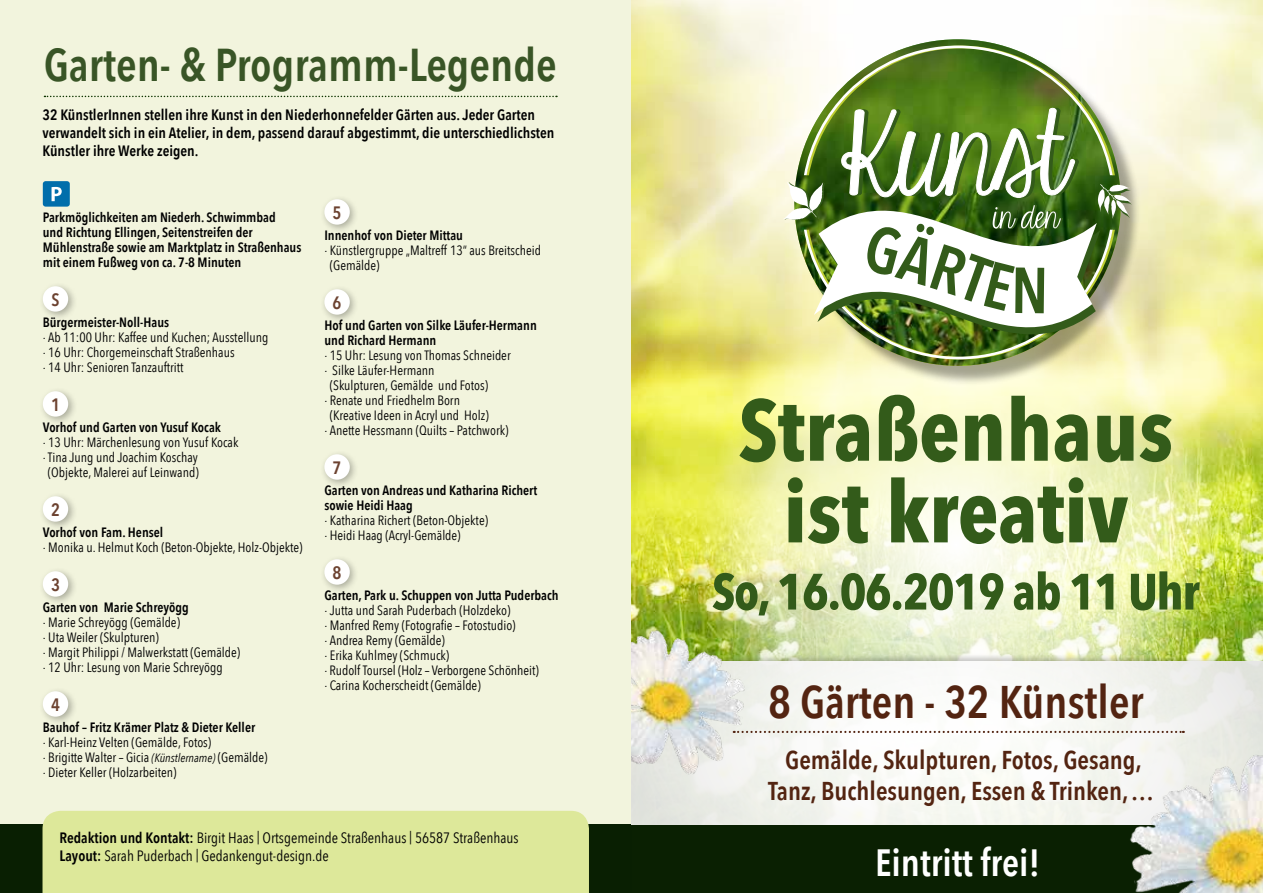
<style>
.page{position:relative;width:1263px;height:893px;background:#fff}
.page>*{position:absolute;margin:0;border:0;box-sizing:border-box;transform-origin:0 0}
.t1{font:700 85.95px/81.6px "Avenir Next Condensed";color:#335b1a;text-align:center}
.t2{font:700 50.55px "Avenir Next Condensed";letter-spacing:-.025em;color:#335b1a}
.t3{font:600 45.9px "Avenir Next Condensed";color:#395526}
.t4{font:600 45.6px "Avenir Next Condensed";color:#532411}
.t5{font:600 37.95px "Avenir Next Condensed";color:#fff}
.t6{font:600 25.8px/30.9px "Avenir Next Condensed";color:#532411;text-align:center}
.t7{font:600 17.85px "Avenir Next Condensed";color:#6c4230}
.t8{font:600 15px/18px "Avenir Next Condensed";color:#000}
.t9{font:15px/18px "Avenir Next Condensed";color:#000}
.t10{font:13.5px/15px "Avenir Next Condensed";color:#000}
.t11{font:600 13.5px/15px "Avenir Next Condensed";color:#000}
.s1{font-weight:600}
.s2{font-style:italic}
.s3{font-style:italic;font-size:12px}
.s4{font-size:13.5px}
</style>
<div class="page">
<div style="left:0;top:0;width:631px;height:893px;background:#f2f4dd"></div>
<div style="left:0;top:824px;width:1263px;height:69px;background:#0a2002"></div>
<img style="left:631px;top:0;width:632px;height:647px">
<svg style="left:700px;top:288px;width:512px;height:512px;background:#eff2bc"></svg>
<div style="left:798px;top:43px;width:343px;height:343px;background:#000;opacity:.35"></div>
<svg style="left:804px;top:46px;width:308px;height:313px"></svg>
<svg style="left:783px;top:182px;width:31px;height:38px"></svg>
<svg style="left:817px;top:165px;width:283px;height:222px;background:#e2e5bc"></svg>
<img style="left:814px;top:158px;width:283px;height:222px">
<svg style="left:1098px;top:184px;width:34px;height:37px"></svg>
<img style="left:750px;top:647px;width:513px;height:15px">
<svg style="left:631px;top:662px;width:632px;height:163px"></svg>
<svg style="left:750px;top:731px;width:434px;height:2px"></svg>
<img style="left:631px;top:626px;width:119px;height:155px">
<img style="left:1122px;top:749px;width:141px;height:144px">
<svg style="left:43px;top:181px;width:27px;height:26px"></svg>
<div style="left:39px;top:282px;width:39px;height:39px;background:#000;opacity:.3"></div>
<div style="left:43px;top:286px;width:25px;height:26px;background:#fff;border-radius:50%"></div>
<div style="left:39px;top:387px;width:39px;height:39px;background:#000;opacity:.3"></div>
<div style="left:43px;top:391px;width:25px;height:26px;background:#fff;border-radius:50%"></div>
<div style="left:39px;top:492px;width:39px;height:39px;background:#000;opacity:.3"></div>
<div style="left:43px;top:496px;width:25px;height:26px;background:#fff;border-radius:50%"></div>
<div style="left:39px;top:567px;width:39px;height:39px;background:#000;opacity:.3"></div>
<div style="left:43px;top:571px;width:25px;height:26px;background:#fff;border-radius:50%"></div>
<div style="left:39px;top:687px;width:39px;height:39px;background:#000;opacity:.3"></div>
<div style="left:43px;top:691px;width:25px;height:26px;background:#fff;border-radius:50%"></div>
<div style="left:320px;top:195px;width:39px;height:39px;background:#000;opacity:.3"></div>
<div style="left:324px;top:199px;width:26px;height:26px;background:#fff;border-radius:50%"></div>
<div style="left:320px;top:285px;width:39px;height:39px;background:#000;opacity:.3"></div>
<div style="left:324px;top:289px;width:26px;height:26px;background:#fff;border-radius:50%"></div>
<div style="left:320px;top:450px;width:39px;height:39px;background:#000;opacity:.3"></div>
<div style="left:324px;top:454px;width:26px;height:26px;background:#fff;border-radius:50%"></div>
<div style="left:320px;top:555px;width:39px;height:39px;background:#000;opacity:.3"></div>
<div style="left:324px;top:559px;width:26px;height:26px;background:#fff;border-radius:50%"></div>
<svg style="left:44px;top:96px;width:513px;height:1px"></svg>
<div style="left:43px;top:811px;width:546px;height:82px;background:#dde89a"></div>
<svg style="left:840px;top:107px;width:239px;height:209px"></svg>
<h3 class="t3" style="left:44px;top:25px;width:514px">Garten- &amp; Programm-Legende</h3>
<p class="t8" style="left:43px;top:106px;width:513px">32 KünstlerInnen stellen ihre Kunst in den Niederhonnefelder Gärten aus. Jeder Garten verwandelt sich in ein Atelier, in dem, passend darauf abgestimmt, die unterschiedlichsten<br>Künstler ihre Werke zeigen.</p>
<p class="t11" style="left:43px;top:209px;width:260px">Parkmöglichkeiten am Niederh. Schwimmbad<br>und Richtung Ellingen, Seitenstreifen der Mühlenstraße sowie am Marktplatz in Straßenhaus mit einem Fußweg von ca. 7-8 Minuten</p>
<h3 class="t7" style="left:51px;top:284px;width:10px">S</h3>
<p class="t10" style="left:43px;top:314px;width:227px"><span class="s1">Bürgermeister-Noll-Haus<br></span><span class="s2">·</span> Ab 11:00 Uhr: Kaffee und Kuchen; Ausstellung <span class="s2">·</span> 16 Uhr: Chorgemeinschaft Straßenhaus<br><span class="s2">·</span> 14 Uhr: Senioren Tanzauftritt</p>
<h3 class="t7" style="left:51px;top:389px;width:10px">1</h3>
<p class="t11" style="left:43px;top:419px;width:180px">Vorhof und Garten von Yusuf Kocak</p>
<p class="t10" style="left:43px;top:434px;width:197px"><span class="s2">·</span> 13 Uhr: Märchenlesung von Yusuf Kocak</p>
<p class="t10" style="left:43px;top:449px;width:157px"><span class="s2">·</span> Tina Jung und Joachim Koschay</p>
<p class="t10" style="left:48px;top:464px;width:152px">(Objekte, Malerei auf Leinwand)</p>
<h3 class="t7" style="left:51px;top:494px;width:10px">2</h3>
<p class="t10" style="left:43px;top:524px;width:261px"><span class="s1">Vorhof von Fam. Hensel<br></span><span class="s2">·</span> Monika u. Helmut Koch (Beton-Objekte, Holz-Objekte)</p>
<h3 class="t7" style="left:51px;top:569px;width:10px">3</h3>
<p class="t11" style="left:43px;top:599px;width:148px">Garten von Marie Schreyögg</p>
<p class="t10" style="left:43px;top:614px;width:199px">· Marie Schreyögg (Gemälde)<br>· Uta Weiler (Skulpturen)<br>· Margit Philippi / Malwerkstatt (Gemälde) · 12 Uhr: Lesung von Marie Schreyögg</p>
<h3 class="t7" style="left:51px;top:689px;width:10px">4</h3>
<p class="t10" style="left:43px;top:719px;width:226px"><span class="s1">Bauhof – Fritz Krämer Platz &amp; Dieter Keller<br></span><span class="s2">·</span> Karl-Heinz Velten (Gemälde, Fotos)<br><span class="s2">·</span> Brigitte Walter – Gicia <span class="s3">(Künstlername)</span> (Gemälde) <span class="s2">·</span> Dieter Keller (Holzarbeiten)</p>
<h3 class="t7" style="left:333px;top:197px;width:10px">5</h3>
<p class="t11" style="left:324px;top:227px;width:140px">Innenhof von Dieter Mittau</p>
<p class="t10" style="left:324px;top:242px;width:218px"><span class="s2">·</span> Künstlergruppe „Maltreff 13“ aus Breitscheid</p>
<p class="t10" style="left:330px;top:257px;width:51px">(Gemälde)</p>
<h3 class="t7" style="left:333px;top:287px;width:10px">6</h3>
<p class="t11" style="left:324px;top:317px;width:214px">Hof und Garten von Silke Läufer-Hermann</p>
<p class="t11" style="left:324px;top:332px;width:113px">und Richard Hermann</p>
<p class="t10" style="left:324px;top:347px;width:188px"><span class="s2">·</span> 15 Uhr: Lesung von Thomas Schneider</p>
<p class="t10" style="left:324px;top:362px;width:112px"><span class="s2">·</span> Silke Läufer-Hermann</p>
<p class="t10" style="left:330px;top:377px;width:160px">(Skulpturen, Gemälde und Fotos)</p>
<p class="t10" style="left:324px;top:392px;width:137px"><span class="s2">·</span> Renate und Friedhelm Born</p>
<p class="t10" style="left:330px;top:407px;width:160px">(Kreative Ideen in Acryl und Holz)</p>
<p class="t10" style="left:324px;top:422px;width:186px"><span class="s2">·</span> Anette Hessmann (Quilts – Patchwork)</p>
<h3 class="t7" style="left:333px;top:452px;width:10px">7</h3>
<p class="t10" style="left:324px;top:482px;width:214px"><span class="s1">Garten von Andreas und Katharina Richert sowie Heidi Haag<br></span><span class="s2">·</span> Katharina Richert (Beton-Objekte)<br><span class="s2">·</span> Heidi Haag (Acryl-Gemälde)</p>
<h3 class="t7" style="left:333px;top:557px;width:10px">8</h3>
<p class="t10" style="left:324px;top:587px;width:236px"><span class="s1">Garten, Park u. Schuppen von Jutta Puderbach </span><span class="s2">·</span> Jutta und Sarah Puderbach (Holzdeko)<br><span class="s2">·</span> Manfred Remy (Fotografie – Fotostudio)<br><span class="s2">·</span> Andrea Remy (Gemälde)<br><span class="s2">·</span> Erika Kuhlmey (Schmuck)<br><span class="s2">·</span> Rudolf Toursel (Holz – Verborgene Schönheit)<br><span class="s2">·</span> Carina Kocherscheidt (Gemälde)</p>
<p class="t9" style="left:60px;top:828px;width:461px"><span class="s1">Redaktion und Kontakt:</span> Birgit Haas <span class="s4">|</span> Ortsgemeinde Straßenhaus <span class="s4">|</span> 56587 Straßenhaus<br><span class="s1">Layout:</span> Sarah Puderbach <span class="s4">|</span> Gedankengut-design.de</p>
<h1 class="t1" style="left:738px;top:389px;width:436px">Straßenhaus ist kreativ</h1>
<h2 class="t2" style="left:712px;top:561px;width:489px">So, 16.06.2019 ab 11 Uhr</h2>
<h3 class="t4" style="left:768px;top:662px;width:377px">8 Gärten - 32 Künstler</h3>
<h3 class="t6" style="left:768px;top:744px;width:388px">Gemälde, Skulpturen, Fotos, Gesang,<br>Tanz, Buchlesungen, Essen &amp; Trinken,…</h3>
<h3 class="t5" style="left:875px;top:830px;width:167px">Eintritt frei!</h3>
</div>
